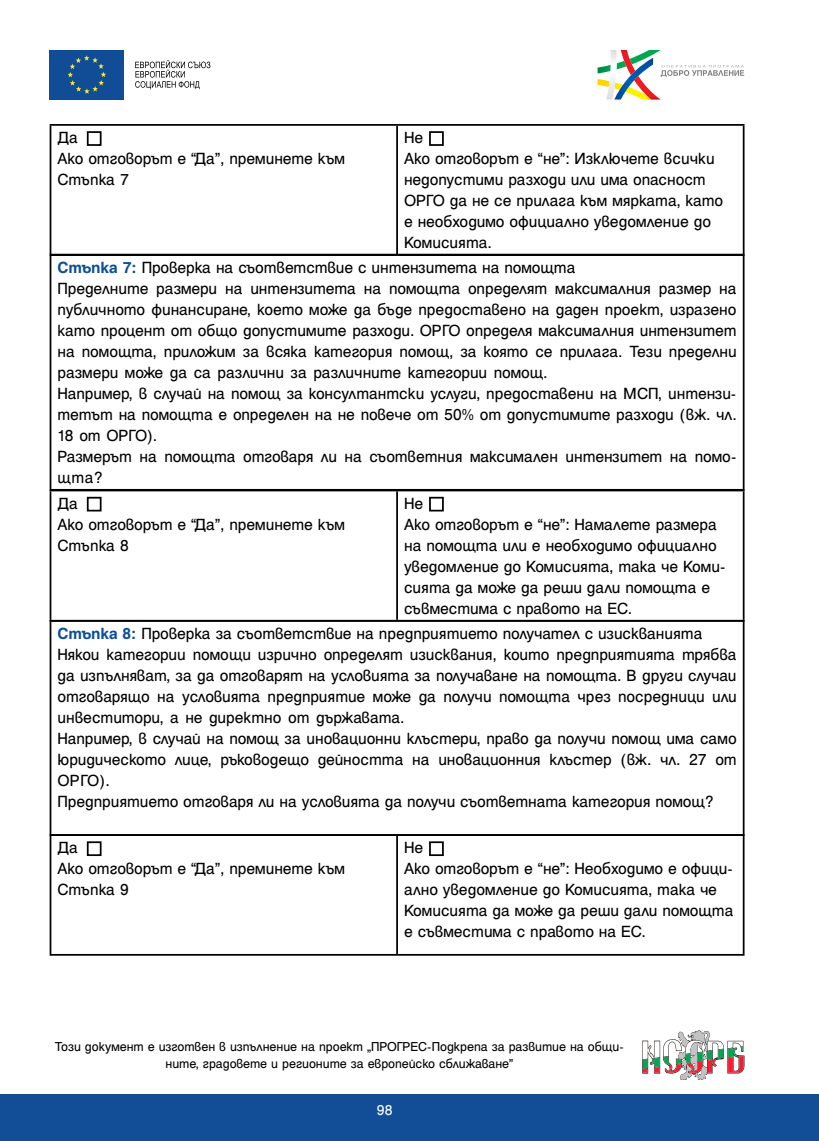
<style>
.page{position:relative;width:819px;height:1141px;background:#fff}
.page>*{position:absolute;margin:0;border:0;box-sizing:border-box;transform-origin:0 0}
.t1{font:17.5px/21px "Helen Bg";letter-spacing:-.01em;color:#000}
.t2{font:15.75px "Helen Bg";color:#fff}
.t3{font:14px/16.8px "Helen Bg";letter-spacing:-.005em;color:#000;text-align:center}
.s1{font-weight:700;color:#0e4f95}
</style>
<div class="page">
<svg style="left:597px;top:50px;width:147px;height:50px"></svg>
<div style="left:50px;top:50px;width:74px;height:50px;background:#114d97"></div>
<svg style="left:67px;top:55px;width:39px;height:39px"></svg>
<svg style="left:135px;top:60px;width:75px;height:29px"></svg>
<svg style="left:642px;top:1030px;width:102px;height:50px"></svg>
<div style="left:0;top:1094px;width:819px;height:47px;background:#114e97"></div>
<hr style="left:50px;top:124px;width:347px;height:2px;background:#000">
<hr style="left:50px;top:126px;width:1px;height:128px;background:#000">
<hr style="left:397px;top:124px;width:347px;height:2px;background:#000">
<hr style="left:396px;top:126px;width:2px;height:128px;background:#000">
<hr style="left:742px;top:126px;width:2px;height:128px;background:#000">
<hr style="left:50px;top:254px;width:347px;height:2px;background:#000">
<hr style="left:397px;top:254px;width:347px;height:2px;background:#000">
<hr style="left:50px;top:836px;width:1px;height:118px;background:#000">
<hr style="left:396px;top:836px;width:2px;height:118px;background:#000">
<hr style="left:742px;top:836px;width:2px;height:118px;background:#000">
<hr style="left:50px;top:954px;width:347px;height:2px;background:#000">
<hr style="left:397px;top:954px;width:347px;height:2px;background:#000">
<hr style="left:50px;top:491px;width:1px;height:129px;background:#000">
<hr style="left:396px;top:491px;width:2px;height:129px;background:#000">
<hr style="left:742px;top:491px;width:2px;height:129px;background:#000">
<div style="left:87px;top:131px;width:14px;height:15px;border:2px solid #000"></div>
<div style="left:87px;top:841px;width:14px;height:15px;border:2px solid #000"></div>
<div style="left:87px;top:497px;width:14px;height:14px;border:2px solid #000"></div>
<div style="left:429px;top:131px;width:15px;height:15px;border:2px solid #000"></div>
<div style="left:429px;top:841px;width:15px;height:15px;border:2px solid #000"></div>
<div style="left:429px;top:497px;width:15px;height:14px;border:2px solid #000"></div>
<hr style="left:50px;top:255px;width:1px;height:234px;background:#000">
<hr style="left:742px;top:255px;width:2px;height:234px;background:#000">
<hr style="left:50px;top:489px;width:694px;height:2px;background:#000">
<hr style="left:50px;top:620px;width:694px;height:2px;background:#000">
<hr style="left:50px;top:622px;width:1px;height:212px;background:#000">
<hr style="left:742px;top:622px;width:2px;height:212px;background:#000">
<hr style="left:50px;top:834px;width:694px;height:2px;background:#000">
<p class="t1" style="left:57px;top:128px;width:289px">Да<br>Ако отговорът е “Да”, преминете към<br>Стъпка 7</p>
<p class="t1" style="left:404px;top:128px;width:320px">Не<br>Ако отговорът е “не”: Изключете всички недопустими разходи или има опасност<br>ОРГО да не се прилага към мярката, като е необходимо официално уведомление до<br>Комисията.</p>
<p class="t1" style="left:57px;top:258px;width:680px"><span class="s1">Стъпка 7:</span> Проверка на съответствие с интензитета на помощта<br>Пределните размери на интензитета на помощта определят максималния размер на публичното финансиране, което може да бъде предоставено на даден проект, изразено като процент от общо допустимите разходи. ОРГО определя максималния интензитет на помощта, приложим за всяка категория помощ, за която се прилага. Тези пределни размери може да са различни за различните категории помощ.<br>Например, в случай на помощ за консултантски услуги, предоставени на МСП, интензи&shy;тетът на помощта е определен на не повече от 50% от допустимите разходи (вж. чл.<br>18 от ОРГО).<br>Размерът на помощта отговаря ли на съответния максимален интензитет на помо&shy;щта?</p>
<p class="t1" style="left:57px;top:494px;width:289px">Да<br>Ако отговорът е “Да”, преминете към<br>Стъпка 8</p>
<p class="t1" style="left:404px;top:494px;width:323px">Не<br>Ако отговорът е “не”: Намалете размера на помощта или е необходимо официално уведомление до Комисията, така че Коми&shy;сията да може да реши дали помощта е съвместима с правото на ЕС.</p>
<p class="t1" style="left:57px;top:624px;width:680px"><span class="s1">Стъпка 8:</span> Проверка за съответствие на предприятието получател с изискванията Някои категории помощи изрично определят изисквания, които предприятията трябва да изпълняват, за да отговарят на условията за получаване на помощта. В други случаи отговарящо на условията предприятие може да получи помощта чрез посредници или инвеститори, а не директно от държавата.<br>Например, в случай на помощ за иновационни клъстери, право да получи помощ има само юридическото лице, ръководещо дейността на иновационния клъстер (вж. чл. 27 от ОРГО).<br>Предприятието отговаря ли на условията да получи съответната категория помощ?</p>
<p class="t1" style="left:57px;top:838px;width:289px">Да<br>Ако отговорът е “Да”, преминете към<br>Стъпка 9</p>
<p class="t1" style="left:404px;top:838px;width:331px">Не<br>Ако отговорът е “не”: Необходимо е офици&shy;ално уведомление до Комисията, така че<br>Комисията да може да реши дали помощта е съвместима с правото на ЕС.</p>
<p class="t3" style="left:55px;top:1039px;width:571px">Този документ е изготвен в изпълнение на проект „ПРОГРЕС-Подкрепа за развитие на общи&shy;ните, градовете и регионите за европейско сближаване”</p>
<p class="t2" style="left:377px;top:1104px;width:17px">98</p>
</div>
